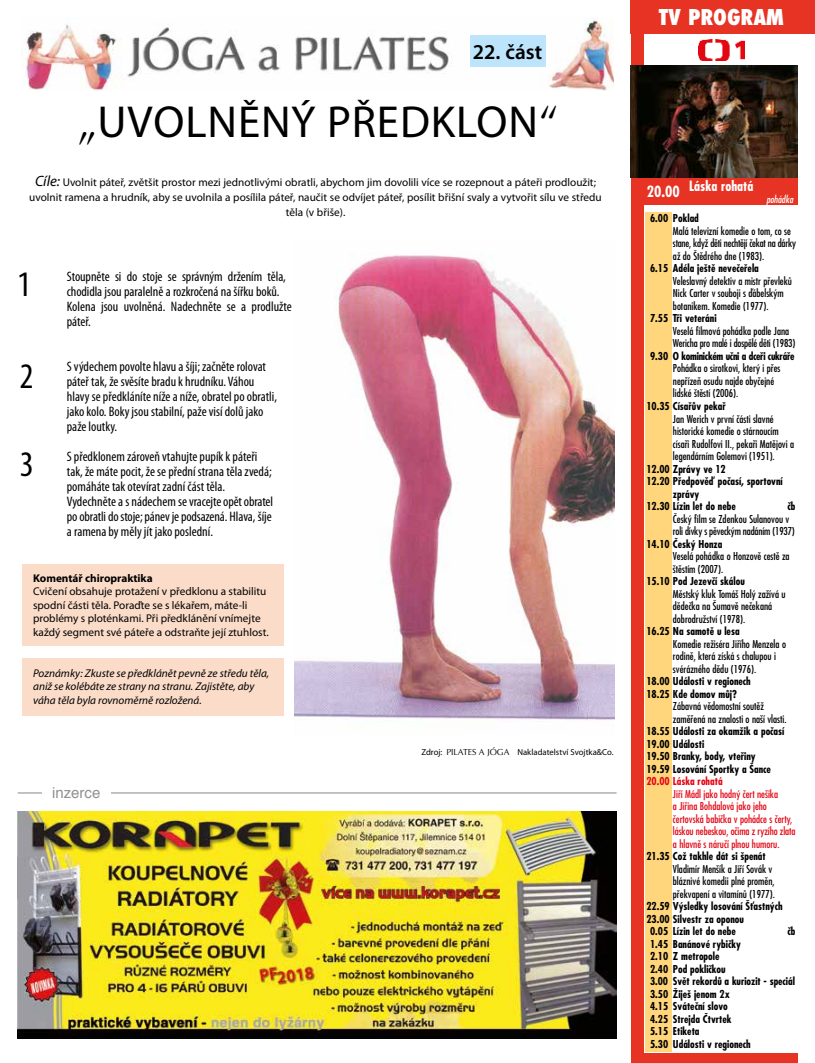
<style>
.page{position:relative;width:815px;height:1063px;background:#fff}
.page>*{position:absolute;margin:0;border:0;box-sizing:border-box;transform-origin:0 0}
.t1{font:45px "Myriad Pro";letter-spacing:.02em;color:#000}
.t2{font:condensed 36px "Myriad Pro";color:#000}
.t3{font:800 condensed 21.25px "Futura CE";color:#fff}
.t4{font:600 21.25px "Myriad Pro";color:#000}
.t5{font:15px "Helvetica";color:#929292}
.t6{font:700 condensed 15px "Futura CE";color:#fff}
.t7{font:condensed 13.75px/15px "Myriad Pro";color:#000}
.t8{font:700 condensed 13.75px "Futura CE";color:#fff}
.t9{font:11.25px/13.5px "Myriad Pro";color:#000;text-align:center}
.t10{font:italic 11.25px/13.5px "Myriad Pro";color:#000}
.t11{font:700 11.25px "Myriad Pro";color:#000}
.t12{font:condensed 10.62px/12.5px "Futura CE";color:#000}
.t13{font:700 condensed 10.62px/12.5px "Futura CE";color:#000}
.t14{font:condensed 10.62px/12.5px "Futura CE";color:#e30613}
.t15{font:700 condensed 10.62px "Futura CE";letter-spacing:-.025em;color:#000}
.t16{font:700 condensed 10.62px "Futura CE";color:#e30613}
.t17{font:italic condensed 10px "Futura CE";color:#fff}
.t18{font:8.75px "Myriad Pro";color:#000}
.s1{font-family:"Optima"}
.s2{font-style:italic;font-size:15px}
</style>
<div class="page">
<div style="left:22px;top:658px;width:261px;height:58px;background:#fbdcc9"></div>
<img style="left:18px;top:811px;width:599px;height:227px">
<div style="left:22px;top:564px;width:261px;height:82px;background:#fbdcc9"></div>
<img style="left:22px;top:18px;width:592px;height:72px">
<div style="left:470px;top:36px;width:75px;height:31px;background:#bce4fa"></div>
<hr style="left:18px;top:793px;width:599px;height:1px;background:#878787">
<div style="left:42px;top:785px;width:69px;height:18px;background:#fff"></div>
<img style="left:294px;top:254px;width:321px;height:467px">
<div style="left:631px;top:28px;width:166px;height:1035px;background:#e63323"></div>
<div style="left:645px;top:34px;width:170px;height:1019px;background:#fff"></div>
<div style="left:631px;top:174px;width:166px;height:31px;background:#e63323"></div>
<div style="left:631px;top:0;width:184px;height:34px;background:#e63323"></div>
<div style="left:645px;top:213px;width:27px;height:839px;background:#ffd67b"></div>
<img style="left:631px;top:66px;width:166px;height:111px">
<img style="left:698px;top:40px;width:47px;height:21px">
<h3 class="t4" style="left:473px;top:39px;width:71px">22. část</h3>
<h1 class="t1" style="left:77px;top:94px;width:483px"><span class="s1">„</span>UVOLNĚNÝ PŘEDKLON<span class="s1">“</span></h1>
<p class="t9" style="left:29px;top:175px;width:574px;line-height:15px"><span class="s2">Cíle:</span> Uvolnit páteř, zvětšit prostor mezi jednotlivými obratli, abychom jim dovolili více se rozepnout a páteři prodloužit; uvolnit ramena a hrudník, aby se uvolnila a posílila páteř, naučit se odvíjet páteř, posílit břišní svaly a vytvořit sílu ve středu těla (v břiše).</p>
<h2 class="t2" style="left:20px;top:263px;width:11px">1</h2>
<p class="t7" style="left:67px;top:269px;width:227px">Stoupněte si do stoje se správným držením těla, chodidla jsou paralelně a rozkročená na šířku boků.<br>Kolena jsou uvolněná. Nadechněte se a prodlužte páteř.</p>
<p class="t7" style="left:67px;top:359px;width:212px">S výdechem povolte hlavu a šíji; začněte rolovat páteř tak, že svěsíte bradu k hrudníku. Váhou hlavy se předkláníte níže a níže, obratel po obratli, jako kolo. Boky jsou stabilní, paže visí dolů jako paže loutky.</p>
<p class="t7" style="left:67px;top:449px;width:208px">S předklonem zároveň vtahujte pupík k páteři tak, že máte pocit, že se přední strana těla zvedá; pomáháte tak otevírat zadní část těla.<br>Vydechněte a s nádechem se vracejte opět obratel po obratli do stoje; pánev je podsazená. Hlava, šíje a ramena by měly jít jako poslední.</p>
<h2 class="t2" style="left:21px;top:355px;width:14px">2</h2>
<h2 class="t2" style="left:21px;top:443px;width:14px">3</h2>
<p class="t11" style="left:33px;top:571px;width:121px">Komentář chiropraktika</p>
<p class="t9" style="left:33px;top:585px;width:237px;text-align:left">Cvičení obsahuje protažení v předklonu a stabilitu spodní části těla. Poraďte se s lékařem, máte-li problémy s ploténkami. Při předklánění vnímejte každý segment své páteře a odstraňte její ztuhlost.</p>
<p class="t10" style="left:33px;top:666px;width:238px">Poznámky: Zkuste se předklánět pevně ze středu těla, aniž se kolébáte ze strany na stranu. Zajistěte, aby váha těla byla rovnoměrně rozložená.</p>
<h3 class="t5" style="left:52px;top:781px;width:50px">inzerce</h3>
<p class="t18" style="left:421px;top:747px;width:194px">Zdroj: <span class="s1">PILATES A JÓGA</span> Nakladatelství Svojtka&amp;Co.</p>
<h3 class="t3" style="left:658px;top:5px;width:127px">TV PROGRAM</h3>
<h3 class="t6" style="left:647px;top:183px;width:35px">20.00</h3>
<p class="t8" style="left:689px;top:178px;width:66px">Láska rohatá</p>
<p class="t17" style="left:766px;top:193px;width:28px">pohádka</p>
<p class="t13" style="left:650px;top:212px;width:50px">6.00 Poklad</p>
<p class="t12" style="left:673px;top:225px;width:125px">Malá televizní komedie o tom, co se stane, když děti nechtějí čekat na dárky až do Štědrého dne (1983).</p>
<p class="t13" style="left:650px;top:262px;width:110px">6.15 Adéla ještě nevečeřela</p>
<p class="t12" style="left:673px;top:275px;width:121px">Veleslavný detektiv a mistr převleků<br>Nick Carter v souboji s ďábelským botanikem. Komedie (1977).</p>
<p class="t13" style="left:650px;top:312px;width:68px">7.55 Tři veteráni</p>
<p class="t12" style="left:673px;top:325px;width:124px">Veselá filmová pohádka podle Jana<br>Wericha pro malé i dospělé děti (1983)</p>
<p class="t15" style="left:650px;top:350px;width:146px">9.30 O kominickém učni a dceři cukráře</p>
<p class="t12" style="left:673px;top:362px;width:109px">Pohádka o sirotkovi, který i přes nepřízeň osudu najde obyčejné lidské štěstí (2006).</p>
<p class="t13" style="left:646px;top:400px;width:81px">10.35 Císařův pekař</p>
<p class="t12" style="left:673px;top:412px;width:123px">Jan Werich v první části slavné historické komedie o stárnoucím císaři Rudolfovi II., pekaři Matějovi a legendárním Golemovi (1951).</p>
<p class="t13" style="left:646px;top:462px;width:81px">12.00 Zprávy ve 12</p>
<p class="t13" style="left:646px;top:475px;width:138px">12.20 Předpověď počasí, sportovní</p>
<p class="t13" style="left:673px;top:487px;width:28px">zprávy</p>
<p class="t13" style="left:646px;top:500px;width:91px">12.30 Lízin let do nebe</p>
<p class="t13" style="left:787px;top:500px;width:9px">čb</p>
<p class="t12" style="left:673px;top:512px;width:123px">Český film se Zdenkou Sulanovou v roli dívky s pěveckým nadáním (1937)</p>
<p class="t13" style="left:646px;top:537px;width:78px">14.10 Český Honza</p>
<p class="t12" style="left:673px;top:550px;width:118px">Veselá pohádka o Honzově cestě za štěstím (2007).</p>
<p class="t13" style="left:646px;top:575px;width:100px">15.10 Pod Jezevčí skálou</p>
<p class="t12" style="left:673px;top:587px;width:114px">Městský kluk Tomáš Holý zažívá u dědečka na Šumavě nečekaná dobrodružství (1978).</p>
<p class="t13" style="left:646px;top:625px;width:95px">16.25 Na samotě u lesa</p>
<p class="t12" style="left:673px;top:637px;width:115px">Komedie režiséra Jiřího Menzela o rodině, která získá s chalupou i svérázného dědu (1976).</p>
<p class="t13" style="left:646px;top:675px;width:106px">18.00 Události v regionech<br>18.25 Kde domov můj?</p>
<p class="t12" style="left:673px;top:700px;width:115px">Zábavná vědomostní soutěž zaměřená na znalosti o naší vlasti.</p>
<p class="t13" style="left:646px;top:725px;width:140px">18.55 Události za okamžik a počasí<br>19.00 Události<br>19.50 Branky, body, vteřiny<br>19.59 Losování Sportky a Šance</p>
<p class="t16" style="left:646px;top:775px;width:78px">20.00 Láska rohatá</p>
<p class="t14" style="left:673px;top:787px;width:124px">Jiří Mádl jako hodný čert nešika<br>a Jiřina Bohdalová jako jeho čertovská babička v pohádce s čerty, láskou nebeskou, očima z ryzího zlata a hlavně s náručí plnou humoru.</p>
<p class="t13" style="left:646px;top:850px;width:121px">21.35 Což takhle dát si špenát</p>
<p class="t12" style="left:673px;top:862px;width:103px">Vladimír Menšík a Jiří Sovák v bláznivé komedii plné proměn, překvapení a vitamínů (1977).</p>
<p class="t13" style="left:646px;top:900px;width:138px">22.59 Výsledky losování Šťastných</p>
<p class="t13" style="left:646px;top:913px;width:99px">23.00 Silvestr za oponou</p>
<p class="t13" style="left:650px;top:925px;width:87px">0.05 Lízin let do nebe</p>
<p class="t13" style="left:787px;top:925px;width:9px">čb</p>
<p class="t13" style="left:650px;top:938px;width:146px">1.45 Banánové rybičky<br>2.10 Z metropole<br>2.40 Pod pokličkou<br>3.00 Svět rekordů a kuriozit - speciál<br>3.50 Žiješ jenom 2x<br>4.15 Sváteční slovo<br>4.25 Strejda Čtvrtek<br>5.15 Etiketa<br>5.30 Události v regionech</p>
</div>
